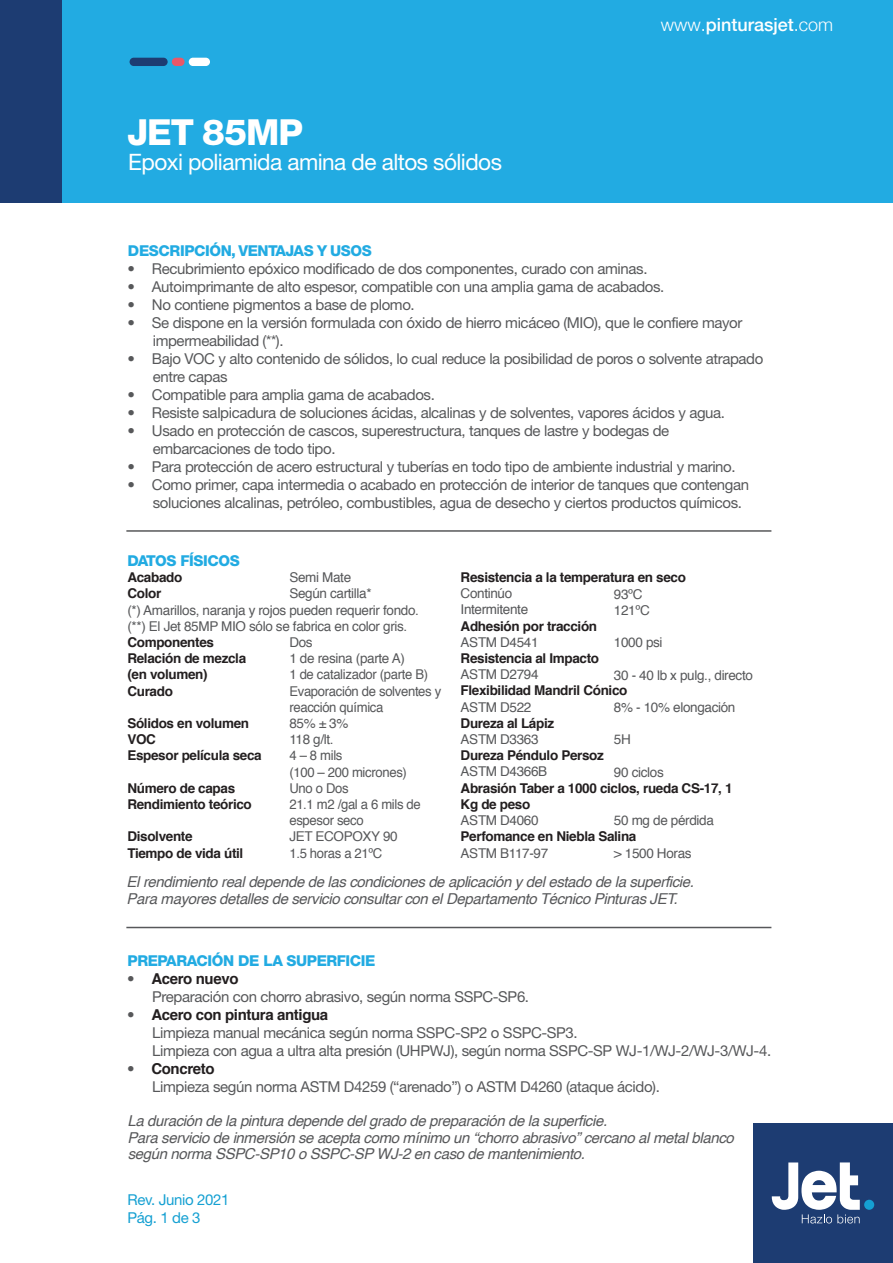
<style>
.page{position:relative;width:893px;height:1263px;background:#fff}
.page>*{position:absolute;margin:0;border:0;box-sizing:border-box;transform-origin:0 0}
.t1{font:800 36px "Helvetica Neue";letter-spacing:-.025em;color:#fff}
.t2{font:22.65px "Helvetica Neue";letter-spacing:-.025em;color:#fff}
.t3{font:500 18px "Helvetica Neue";color:#fff}
.t4{font:15px/18px "Helvetica Neue";letter-spacing:-.025em;color:#57585a}
.t5{font:italic 15px/16.5px "Helvetica";letter-spacing:-.025em;color:#57585a}
.t6{font:800 15px "Helvetica Neue";letter-spacing:-.025em;color:#22abe2}
.t7{font:700 15px "Helvetica";letter-spacing:-.025em;color:#231f20}
.t8{font:15px/18px "Helvetica Neue";letter-spacing:-.025em;color:#15a0d2}
.t9{font:13.5px/16.2px "Helvetica";letter-spacing:-.025em;color:#57585a}
.t10{font:700 13.5px/16.2px "Helvetica";letter-spacing:-.025em;color:#231f20}
.s1{font-weight:300}
.s2{font-family:"Helvetica Neue";font-weight:400;color:#57585a}
</style>
<div class="page">
<div style="left:753px;top:1123px;width:140px;height:140px;background:#1d3c72"></div>
<div style="left:864px;top:1200px;width:10px;height:10px;background:#15a0d2;border-radius:50%"></div>
<svg style="left:772px;top:1162px;width:88px;height:61px"></svg>
<div style="left:0;top:0;width:893px;height:203px;background:#22abe2"></div>
<div style="left:0;top:0;width:62px;height:203px;background:#1d3c72"></div>
<div style="left:130px;top:58px;width:38px;height:8px;background:#1d3c72;border-radius:4px"></div>
<div style="left:189px;top:58px;width:21px;height:8px;background:#fff;border-radius:4px"></div>
<div style="left:172px;top:58px;width:13px;height:8px;background:#e95869;border-radius:4px"></div>
<hr style="left:126px;top:530px;width:645px;height:2px;background:#57585a">
<hr style="left:126px;top:927px;width:645px;height:1px;background:#57585a">
<h1 class="t1" style="left:127px;top:111px;width:178px">JET 85MP</h1>
<h2 class="t2" style="left:128px;top:149px;width:375px">Epoxi poliamida amina de altos sólidos</h2>
<p class="t3" style="left:661px;top:10px;width:174px"><span class="s1">www.</span>pinturasjet<span class="s1">.com</span></p>
<p class="t6" style="left:128px;top:242px;width:245px">DESCRIPCIÓN, VENTAJAS Y USOS</p>
<p class="t4" style="left:128px;top:259px;width:521px">• Recubrimiento epóxico modificado de dos componentes, curado con aminas.</p>
<p class="t4" style="left:128px;top:277px;width:538px">• Autoimprimante de alto espesor, compatible con una amplia gama de acabados.</p>
<p class="t4" style="left:128px;top:295px;width:289px">• No contiene pigmentos a base de plomo.</p>
<p class="t4" style="left:153px;top:313px;width:591px;text-indent:-25px">• Se dispone en la versión formulada con óxido de hierro micáceo (MIO), que le confiere mayor impermeabilidad (**).</p>
<p class="t4" style="left:153px;top:349px;width:612px;text-indent:-25px">• Bajo VOC y alto contenido de sólidos, lo cual reduce la posibilidad de poros o solvente atrapado entre capas</p>
<p class="t4" style="left:128px;top:385px;width:309px">• Compatible para amplia gama de acabados.</p>
<p class="t4" style="left:128px;top:403px;width:599px">• Resiste salpicadura de soluciones ácidas, alcalinas y de solventes, vapores ácidos y agua.</p>
<p class="t4" style="left:153px;top:421px;width:518px;text-indent:-25px">• Usado en protección de cascos, superestructura, tanques de lastre y bodegas de embarcaciones de todo tipo.</p>
<p class="t4" style="left:128px;top:457px;width:610px">• Para protección de acero estructural y tuberías en todo tipo de ambiente industrial y marino.</p>
<p class="t4" style="left:153px;top:475px;width:598px;text-indent:-25px">• Como primer, capa intermedia o acabado en protección de interior de tanques que contengan soluciones alcalinas, petróleo, combustibles, agua de desecho y ciertos productos químicos.</p>
<p class="t6" style="left:127px;top:552px;width:114px">DATOS FÍSICOS</p>
<p class="t10" style="left:127px;top:569px;width:56px">Acabado</p>
<p class="t9" style="left:289px;top:570px;width:63px">Semi Mate</p>
<p class="t10" style="left:127px;top:586px;width:35px">Color</p>
<p class="t10" style="left:461px;top:569px;width:227px">Resistencia a la temperatura en seco</p>
<p class="t9" style="left:461px;top:586px;width:69px">Continúo<br>Intermitente</p>
<p class="t10" style="left:461px;top:618px;width:138px">Adhesión por tracción</p>
<p class="t9" style="left:461px;top:634px;width:79px">ASTM D4541</p>
<p class="t10" style="left:461px;top:650px;width:140px">Resistencia al Impacto</p>
<p class="t9" style="left:461px;top:667px;width:79px">ASTM D2794</p>
<p class="t10" style="left:461px;top:683px;width:168px">Flexibilidad Mandril Cónico</p>
<p class="t9" style="left:461px;top:699px;width:72px">ASTM D522</p>
<p class="t10" style="left:461px;top:715px;width:95px">Dureza al Lápiz</p>
<p class="t9" style="left:461px;top:732px;width:79px">ASTM D3363</p>
<p class="t10" style="left:461px;top:748px;width:145px">Dureza Péndulo Persoz</p>
<p class="t9" style="left:461px;top:764px;width:88px">ASTM D4366B</p>
<p class="t10" style="left:461px;top:780px;width:273px">Abrasión Taber a 1000 ciclos, rueda CS-17, 1<br>Kg de peso</p>
<p class="t9" style="left:461px;top:813px;width:79px">ASTM D4060</p>
<p class="t10" style="left:461px;top:829px;width:177px">Perfomance en Niebla Salina</p>
<p class="t9" style="left:461px;top:845px;width:89px">ASTM B117-97</p>
<p class="t9" style="left:127px;top:586px;width:293px;text-indent:162px">Según cartilla*<br>(*) Amarillos, naranja y rojos pueden requerir fondo. (**) El Jet 85MP MIO sólo se fabrica en color gris.</p>
<p class="t10" style="left:127px;top:634px;width:88px">Componentes</p>
<p class="t9" style="left:289px;top:634px;width:25px">Dos</p>
<p class="t10" style="left:127px;top:650px;width:120px">Relación de mezcla</p>
<p class="t9" style="left:289px;top:651px;width:117px">1 de resina (parte A)</p>
<p class="t10" style="left:127px;top:667px;width:82px">(en volumen)</p>
<p class="t9" style="left:289px;top:667px;width:140px">1 de catalizador (parte B)</p>
<p class="t10" style="left:127px;top:683px;width:47px">Curado</p>
<p class="t9" style="left:289px;top:683px;width:153px">Evaporación de solventes y reacción química</p>
<p class="t10" style="left:127px;top:715px;width:123px">Sólidos en volumen</p>
<p class="t9" style="left:289px;top:715px;width:61px">85% ± 3%</p>
<p class="t10" style="left:127px;top:731px;width:30px">VOC</p>
<p class="t9" style="left:289px;top:732px;width:46px">118 g/lt.</p>
<p class="t10" style="left:127px;top:748px;width:136px">Espesor película seca</p>
<p class="t9" style="left:289px;top:748px;width:119px">4 – 8 mils<br>(100 – 200 micrones)</p>
<p class="t10" style="left:127px;top:780px;width:109px">Número de capas</p>
<p class="t9" style="left:289px;top:780px;width:61px">Uno o Dos</p>
<p class="t10" style="left:127px;top:796px;width:126px">Rendimiento teórico</p>
<p class="t9" style="left:289px;top:796px;width:133px">21.1 m2 /gal a 6 mils de espesor seco</p>
<p class="t10" style="left:127px;top:829px;width:67px">Disolvente</p>
<p class="t9" style="left:289px;top:829px;width:110px">JET ECOPOXY 90</p>
<p class="t10" style="left:127px;top:845px;width:117px">Tiempo de vida útil</p>
<p class="t9" style="left:289px;top:845px;width:95px">1.5 horas a 21ºC</p>
<p class="t9" style="left:614px;top:586px;width:37px">93ºC<br>121ºC</p>
<p class="t9" style="left:614px;top:635px;width:50px">1000 psi</p>
<p class="t9" style="left:614px;top:667px;width:141px">30 - 40 lb x pulg., directo</p>
<p class="t9" style="left:614px;top:699px;width:123px">8% - 10% elongación</p>
<p class="t9" style="left:614px;top:732px;width:18px">5H</p>
<p class="t9" style="left:614px;top:764px;width:51px">90 ciclos</p>
<p class="t9" style="left:614px;top:813px;width:101px">50 mg de pérdida</p>
<p class="t9" style="left:614px;top:845px;width:79px">&gt; 1500 Horas</p>
<p class="t5" style="left:127px;top:874px;width:569px">El rendimiento real depende de las condiciones de aplicación y del estado de la superficie.<br>Para mayores detalles de servicio consultar con el Departamento Técnico Pinturas JET.</p>
<p class="t6" style="left:128px;top:952px;width:250px">PREPARACIÓN DE LA SUPERFICIE</p>
<p class="t7" style="left:127px;top:966px;width:113px"><span class="s2">•</span> Acero nuevo</p>
<p class="t4" style="left:152px;top:987px;width:378px">Preparación con chorro abrasivo, según norma SSPC-SP6.</p>
<p class="t7" style="left:127px;top:1002px;width:203px"><span class="s2">•</span> Acero con pintura antigua</p>
<p class="t4" style="left:152px;top:1023px;width:620px">Limpieza manual mecánica según norma SSPC-SP2 o SSPC-SP3.<br>Limpieza con agua a ultra alta presión (UHPWJ), según norma SSPC-SP WJ-1/WJ-2/WJ-3/WJ-4.</p>
<p class="t7" style="left:127px;top:1056px;width:89px"><span class="s2">•</span> Concreto</p>
<p class="t4" style="left:152px;top:1077px;width:509px">Limpieza según norma ASTM D4259 (“arenado”) o ASTM D4260 (ataque ácido).</p>
<p class="t5" style="left:127px;top:1113px;width:608px">La duración de la pintura depende del grado de preparación de la superficie.<br>Para servicio de inmersión se acepta como mínimo un “chorro abrasivo” cercano al metal blanco según norma SSPC-SP10 o SSPC-SP WJ-2 en caso de mantenimiento.</p>
<p class="t8" style="left:128px;top:1191px;width:103px">Rev. Junio 2021<br>Pág. 1 de 3</p>
</div>
